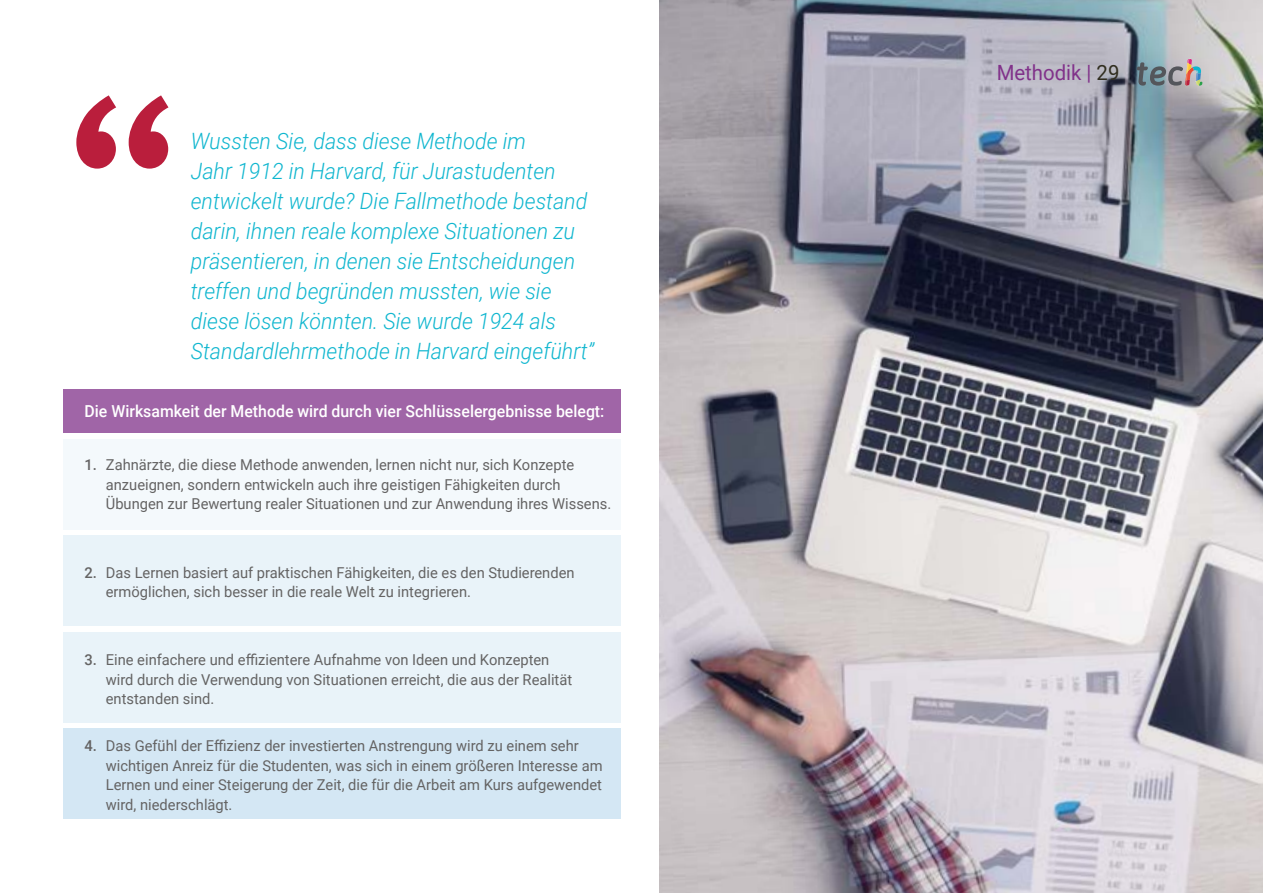
<style>
.page{position:relative;width:1263px;height:893px;background:#fff}
.page>*{position:absolute;margin:0;border:0;box-sizing:border-box;transform-origin:0 0}
.t1{font:italic 300 22.5px/30px "Roboto";color:#0fb6cf;scale:.95 1}
.t2{font:21px "Roboto";color:#81328a}
.t3{font:500 16.5px "Roboto";color:#fff;scale:.96 1}
.t4{font:15px/19.5px "Roboto";color:#646363}
.s1{font-weight:500}
.s2{color:#312e20}
</style>
<div class="page">
<img style="left:659px;top:0;width:604px;height:893px">
<svg style="left:1137px;top:59px;width:65px;height:27px;background:#90979b"></svg>
<svg style="left:76px;top:95px;width:92px;height:74px"></svg>
<div style="left:64px;top:389px;width:557px;height:44px;background:#a065a7"></div>
<div style="left:64px;top:728px;width:557px;height:91px;background:#d4e7f4"></div>
<div style="left:64px;top:632px;width:557px;height:90px;background:#e9f3f9"></div>
<div style="left:64px;top:536px;width:557px;height:90px;background:#e9f3f9"></div>
<div style="left:64px;top:439px;width:557px;height:90px;background:#f4f9fc"></div>
<p class="t1" style="left:191px;top:125px;width:426px">Wussten Sie, dass diese Methode im<br>Jahr 1912 in Harvard, für Jurastudenten entwickelt wurde? Die Fallmethode bestand darin, ihnen reale komplexe Situationen zu präsentieren, in denen sie Entscheidungen treffen und begründen mussten, wie sie diese lösen könnten. Sie wurde 1924 als Standardlehrmethode in Harvard eingeführt”</p>
<p class="t3" style="left:85px;top:400px;width:543px">Die Wirksamkeit der Methode wird durch vier Schlüsselergebnisse belegt:</p>
<p class="t4" style="left:106px;top:454px;width:507px;text-indent:-21px"><span class="s1">1.</span> Zahnärzte, die diese Methode anwenden, lernen nicht nur, sich Konzepte anzueignen, sondern entwickeln auch ihre geistigen Fähigkeiten durch<br>Übungen zur Bewertung realer Situationen und zur Anwendung ihres Wissens.</p>
<p class="t4" style="left:106px;top:562px;width:470px;text-indent:-21px"><span class="s1">2.</span> Das Lernen basiert auf praktischen Fähigkeiten, die es den Studierenden ermöglichen, sich besser in die reale Welt zu integrieren.</p>
<p class="t4" style="left:106px;top:650px;width:468px;text-indent:-21px"><span class="s1">3.</span> Eine einfachere und effizientere Aufnahme von Ideen und Konzepten wird durch die Verwendung von Situationen erreicht, die aus der Realität entstanden sind.</p>
<p class="t4" style="left:106px;top:735px;width:498px;text-indent:-21px"><span class="s1">4.</span> Das Gefühl der Effizienz der investierten Anstrengung wird zu einem sehr wichtigen Anreiz für die Studenten, was sich in einem größeren Interesse am Lernen und einer Steigerung der Zeit, die für die Arbeit am Kurs aufgewendet wird, niederschlägt.</p>
<h2 class="t2" style="left:997px;top:57px;width:124px">Methodik | <span class="s2">29</span></h2>
</div>
